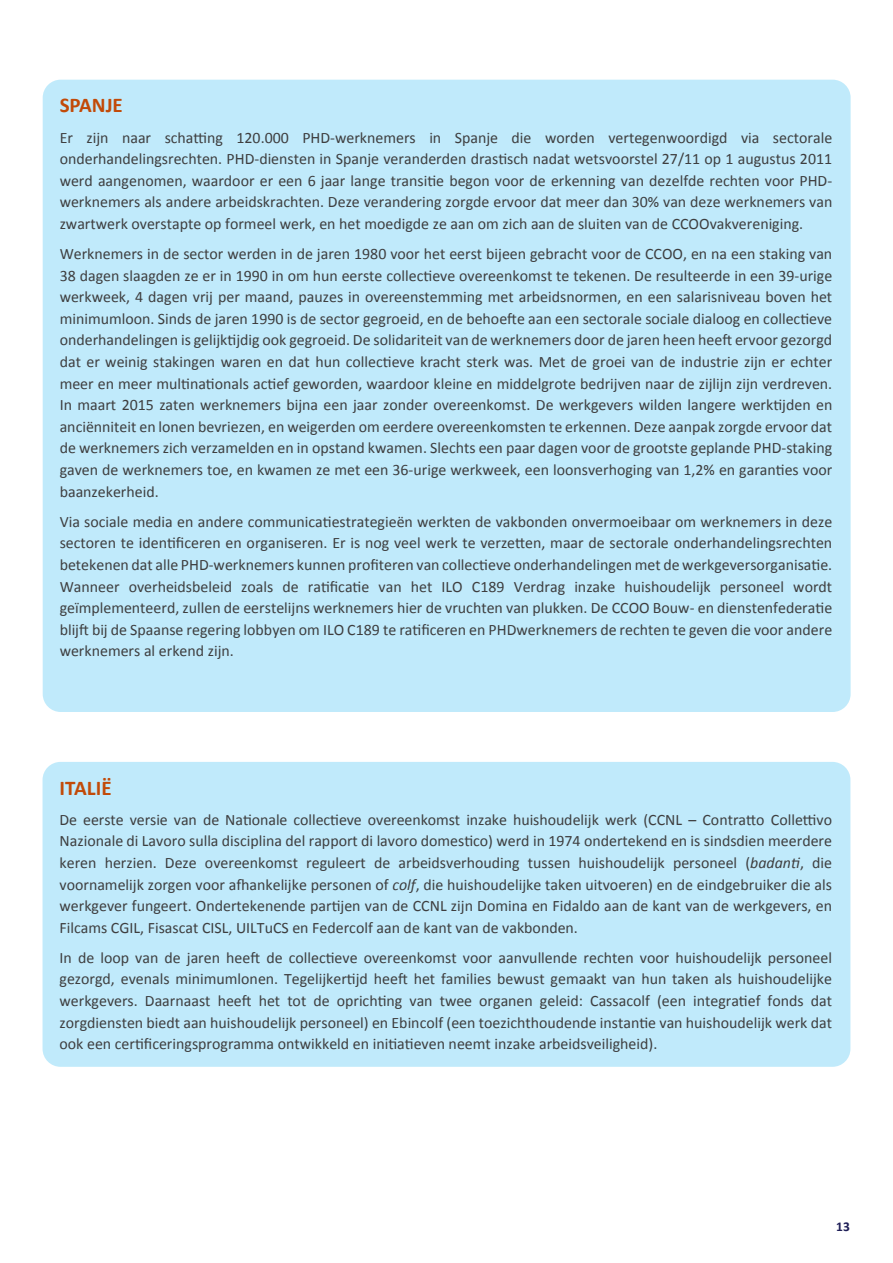
<style>
.page{position:relative;width:893px;height:1263px;background:#fff}
.page>*{position:absolute;margin:0;border:0;box-sizing:border-box;transform-origin:0 0}
.Sub-Title{font:700 21px "Calibri";color:#c24a08}
.Body_text{font:15.9px/21.6px "Calibri";color:#3e3e3f;text-align:justify}
.t1{font:700 13.5px "Calibri";color:#1f1f57}
.s1{font-style:italic}
</style>
<div class="page">
<div style="left:43px;top:80px;width:808px;height:632px;background:#c0eafb;border-radius:18px"></div>
<div style="left:43px;top:762px;width:807px;height:305px;background:#c0eafb;border-radius:18px"></div>
<p class="Sub-Title" style="left:60px;top:91px;width:65px">SPANJE</p>
<p class="Body_text" style="left:60px;top:126px;width:774px">Er zijn naar schatting 120.000 PHD-werknemers in Spanje die worden vertegenwoordigd via sectorale onderhandelingsrechten. PHD-diensten in Spanje veranderden drastisch nadat wetsvoorstel 27/11 op 1 augustus 2011 werd aangenomen, waardoor er een 6 jaar lange transitie begon voor de erkenning van dezelfde rechten voor PHD&shy;werknemers als andere arbeidskrachten. Deze verandering zorgde ervoor dat meer dan 30% van deze werknemers van zwartwerk overstapte op formeel werk, en het moedigde ze aan om zich aan de sluiten van de CCOOvakvereniging.</p>
<p class="Body_text" style="left:60px;top:242px;width:774px">Werknemers in de sector werden in de jaren 1980 voor het eerst bijeen gebracht voor de CCOO, en na een staking van 38 dagen slaagden ze er in 1990 in om hun eerste collectieve overeenkomst te tekenen. De resulteerde in een 39-urige werkweek, 4 dagen vrij per maand, pauzes in overeenstemming met arbeidsnormen, en een salarisniveau boven het minimumloon. Sinds de jaren 1990 is de sector gegroeid, en de behoefte aan een sectorale sociale dialoog en collectieve onderhandelingen is gelijktijdig ook gegroeid. De solidariteit van de werknemers door de jaren heen heeft ervoor gezorgd dat er weinig stakingen waren en dat hun collectieve kracht sterk was. Met de groei van de industrie zijn er echter meer en meer multinationals actief geworden, waardoor kleine en middelgrote bedrijven naar de zijlijn zijn verdreven.<br>In maart 2015 zaten werknemers bijna een jaar zonder overeenkomst. De werkgevers wilden langere werktijden en anciënniteit en lonen bevriezen, en weigerden om eerdere overeenkomsten te erkennen. Deze aanpak zorgde ervoor dat de werknemers zich verzamelden en in opstand kwamen. Slechts een paar dagen voor de grootste geplande PHD-staking gaven de werknemers toe, en kwamen ze met een 36-urige werkweek, een loonsverhoging van 1,2% en garanties voor baanzekerheid.</p>
<p class="Body_text" style="left:60px;top:510px;width:774px">Via sociale media en andere communicatiestrategieën werkten de vakbonden onvermoeibaar om werknemers in deze sectoren te identificeren en organiseren. Er is nog veel werk te verzetten, maar de sectorale onderhandelingsrechten betekenen dat alle PHD-werknemers kunnen profiteren van collectieve onderhandelingen met de werkgeversorganisatie.<br>Wanneer overheidsbeleid zoals de ratificatie van het ILO C189 Verdrag inzake huishoudelijk personeel wordt geïmplementeerd, zullen de eerstelijns werknemers hier de vruchten van plukken. De CCOO Bouw- en dienstenfederatie blijft bij de Spaanse regering lobbyen om ILO C189 te ratificeren en PHDwerknemers de rechten te geven die voor andere werknemers al erkend zijn.</p>
<p class="Sub-Title" style="left:60px;top:773px;width:54px">ITALIË</p>
<p class="Body_text" style="left:60px;top:808px;width:774px">De eerste versie van de Nationale collectieve overeenkomst inzake huishoudelijk werk (CCNL – Contratto Collettivo Nazionale di Lavoro sulla disciplina del rapport di lavoro domestico) werd in 1974 ondertekend en is sindsdien meerdere keren herzien. Deze overeenkomst reguleert de arbeidsverhouding tussen huishoudelijk personeel (<span class="s1">badanti</span>, die voornamelijk zorgen voor afhankelijke personen of <span class="s1">colf</span>, die huishoudelijke taken uitvoeren) en de eindgebruiker die als werkgever fungeert. Ondertekenende partijen van de CCNL zijn Domina en Fidaldo aan de kant van de werkgevers, en Filcams CGIL, Fisascat CISL, UILTuCS en Federcolf aan de kant van de vakbonden.</p>
<p class="Body_text" style="left:60px;top:946px;width:774px">In de loop van de jaren heeft de collectieve overeenkomst voor aanvullende rechten voor huishoudelijk personeel gezorgd, evenals minimumlonen. Tegelijkertijd heeft het families bewust gemaakt van hun taken als huishoudelijke werkgevers. Daarnaast heeft het tot de oprichting van twee organen geleid: Cassacolf (een integratief fonds dat zorgdiensten biedt aan huishoudelijk personeel) en Ebincolf (een toezichthoudende instantie van huishoudelijk werk dat ook een certificeringsprogramma ontwikkeld en initiatieven neemt inzake arbeidsveiligheid).</p>
<p class="t1" style="left:836px;top:1216px;width:15px">13</p>
</div>
